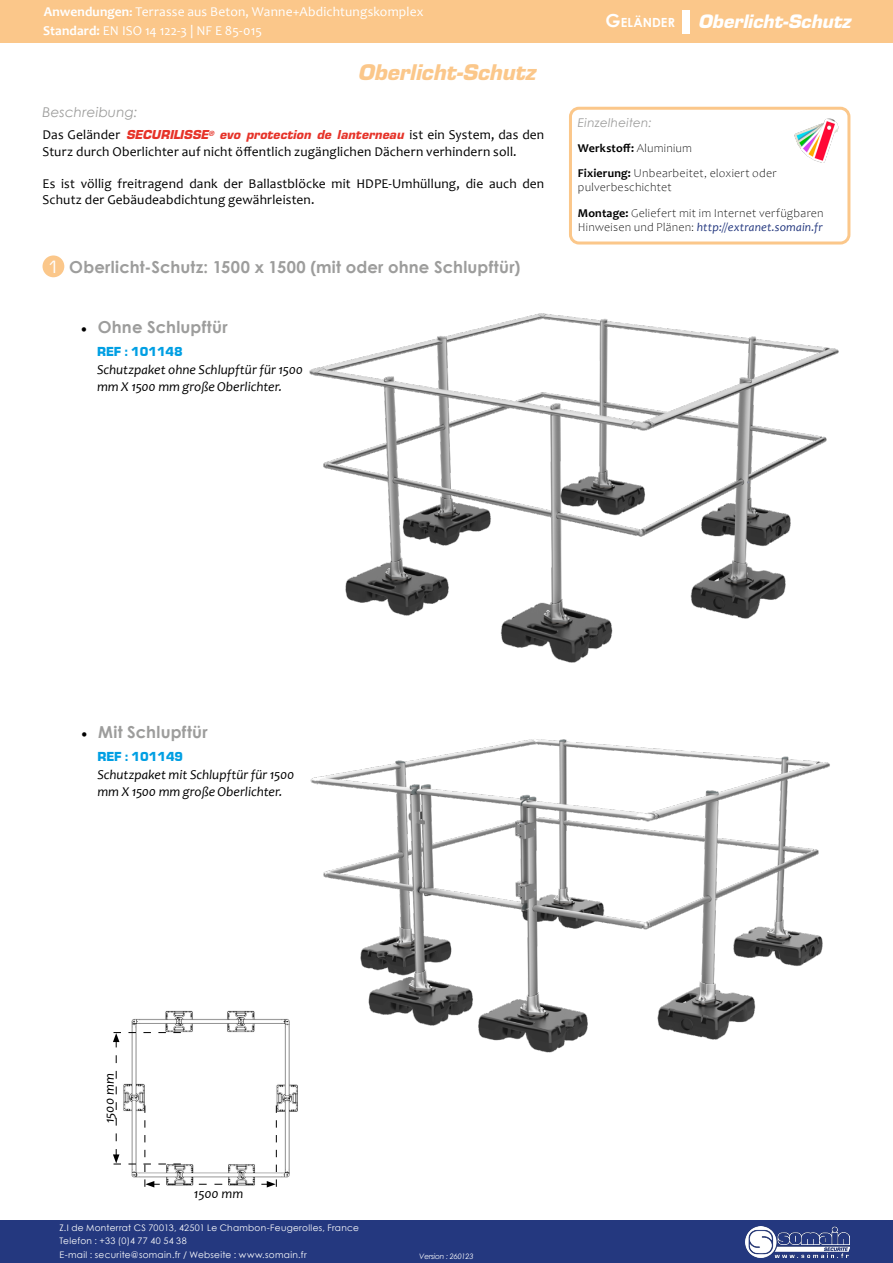
<style>
.page{position:relative;width:893px;height:1263px;background:#fff}
.page>*{position:absolute;margin:0;border:0;box-sizing:border-box;transform-origin:0 0}
.t1{font:italic 700 21px "Eurostile LT Std";letter-spacing:.005em;color:#fbc78a}
.t2{font:italic 700 18px "Eurostile LT Std";letter-spacing:.005em;color:#fff}
.t3{font:700 16.5px "Century Gothic";letter-spacing:.015em;color:#9d9d9c}
.t4{font:13.5px/16.2px "Candara";letter-spacing:.01em;color:#000}
.t5{font:italic 13.5px/16.2px "Candara";letter-spacing:-.005em;color:#000}
.t6{font:13.5px/18.9px "Candara";letter-spacing:.01em;color:#fff}
.t7{font:900 13.5px "Eurostile Becker";color:#009fe3}
.t8{font:italic 13.5px "Century Gothic";letter-spacing:.015em;color:#9d9d9c}
.t9{font:700 12.6px "Century Gothic";letter-spacing:.01em;color:#fff}
.t10{font:300 12px/25.2px "Candara";letter-spacing:.02em;color:#000}
.t11{font:italic 700 12px "Eurostile LT Std";letter-spacing:.005em;color:#e63329}
.t12{font:italic 12px "Candara";letter-spacing:.015em;color:#24387f}
.t13{font:italic 12px "Century Gothic";letter-spacing:.02em;color:#9d9d9c}
.t14{font:9px/13.5px "Century Gothic";letter-spacing:.03em;color:#fff}
.t15{font:italic 7.5px "Century Gothic";letter-spacing:-.025em;color:#fff}
.s1{font-weight:700}
.s2{font-weight:700;font-size:12px}
.s3{font-family:"Candara";font-weight:400;font-style:normal;font-size:13.5px;color:#000}
.s4{font-family:"Eurostile";font-weight:400;color:#fefefe}
.s5{font-family:"Minion Pro";font-weight:400;color:#000}
.s6{font-size:18px}
.s7{font-weight:300;font-style:normal;color:#000}
</style>
<div class="page">
<div style="left:0;top:0;width:893px;height:43px;background:#fbc78a"></div>
<div style="left:683px;top:10px;width:7px;height:23px;background:#fff"></div>
<div style="left:0;top:1220px;width:893px;height:43px;background:#24387f"></div>
<img style="left:745px;top:1226px;width:105px;height:31px">
<div style="left:569px;top:107px;width:281px;height:137px;border:3px solid #fbc78a;border-radius:9px"></div>
<img style="left:794px;top:118px;width:45px;height:45px">
<img style="left:310px;top:739px;width:520px;height:314px">
<img style="left:131px;top:1003px;width:184px;height:185px">
<svg style="left:113px;top:1032px;width:164px;height:155px"></svg>
<div style="left:43px;top:255px;width:21px;height:22px;background:#fbc78a;border-radius:50%"></div>
<img style="left:309px;top:313px;width:530px;height:350px">
<p class="t6" style="left:43px;top:2px;width:382px"><span class="s1">Anwendungen</span><span class="s2">:</span> Terrasse aus Beton, Wanne+Abdichtungskomplex<br><span class="s1">Standard:</span> EN ISO 14 122-3 | NF E 85-015</p>
<p class="t8" style="left:43px;top:103px;width:96px">Beschreibung:</p>
<h1 class="t1" style="left:358px;top:60px;width:179px">Oberlicht-Schutz</h1>
<p class="t11" style="left:43px;top:128px;width:503px"><span class="s3">Das Geländer</span> SECURILISSE<sup>®</sup> evo protection de lanterneau <span class="s3">ist ein System, das den</span></p>
<p class="t4" style="left:43px;top:143px;width:476px">Sturz durch Oberlichter auf nicht öffentlich zugänglichen Dächern verhindern soll.</p>
<p class="t4" style="left:43px;top:175px;width:503px">Es ist völlig freitragend dank der Ballastblöcke mit HDPE-Umhüllung, die auch den<br>Schutz der Gebäudeabdichtung gewährleisten.</p>
<p class="t3" style="left:48px;top:254px;width:474px"><span class="s4">1</span> Oberlicht-Schutz: 1500 x 1500 (mit oder ohne Schlupftür)</p>
<p class="t3" style="left:81px;top:315px;width:148px"><span class="s5">•</span> Ohne Schlupftür</p>
<p class="t7" style="left:97px;top:344px;width:87px">REF : 101148</p>
<p class="t5" style="left:97px;top:362px;width:207px">Schutzpaket ohne Schlupftür für 1500 mm X 1500 mm große Oberlichter.</p>
<p class="t9" style="left:606px;top:13px;width:71px"><span class="s6">G</span>ELÄNDER</p>
<h2 class="t2" style="left:698px;top:10px;width:154px">Oberlicht-Schutz</h2>
<p class="t13" style="left:578px;top:114px;width:75px">Einzelheiten:</p>
<p class="t10" style="left:578px;top:135px;width:200px"><span class="s1">Werkstoff:</span> Aluminium<br><span class="s1">Fixierung:</span> Unbearbeitet, eloxiert oder</p>
<p class="t10" style="left:578px;top:175px;width:247px">pulverbeschichtet<br><span class="s1">Montage:</span> Geliefert mit im Internet verfügbaren</p>
<p class="t12" style="left:578px;top:220px;width:246px"><span class="s7">Hinweisen und Plänen:</span> http://extranet.somain.fr</p>
<p class="t3" style="left:81px;top:720px;width:128px"><span class="s5">•</span> Mit Schlupftür</p>
<p class="t7" style="left:97px;top:749px;width:87px">REF : 101149</p>
<p class="t5" style="left:97px;top:767px;width:198px">Schutzpaket mit Schlupftür für 1500 mm X 1500 mm große Oberlichter.</p>
<p class="t5" style="left:101px;top:1123px;width:51px;rotate:-90deg">1500 mm</p>
<p class="t5" style="left:194px;top:1185px;width:51px">1500 mm</p>
<p class="t14" style="left:60px;top:1221px;width:301px">Z.I de Monterrat CS 70013, 42501 Le Chambon-Feugerolles, France<br>Telefon : +33 (0)4 77 40 54 38<br>E-mail : securite@somain.fr / Webseite : www.somain.fr</p>
<p class="t15" style="left:419px;top:1250px;width:56px">Version : 260123</p>
</div>
